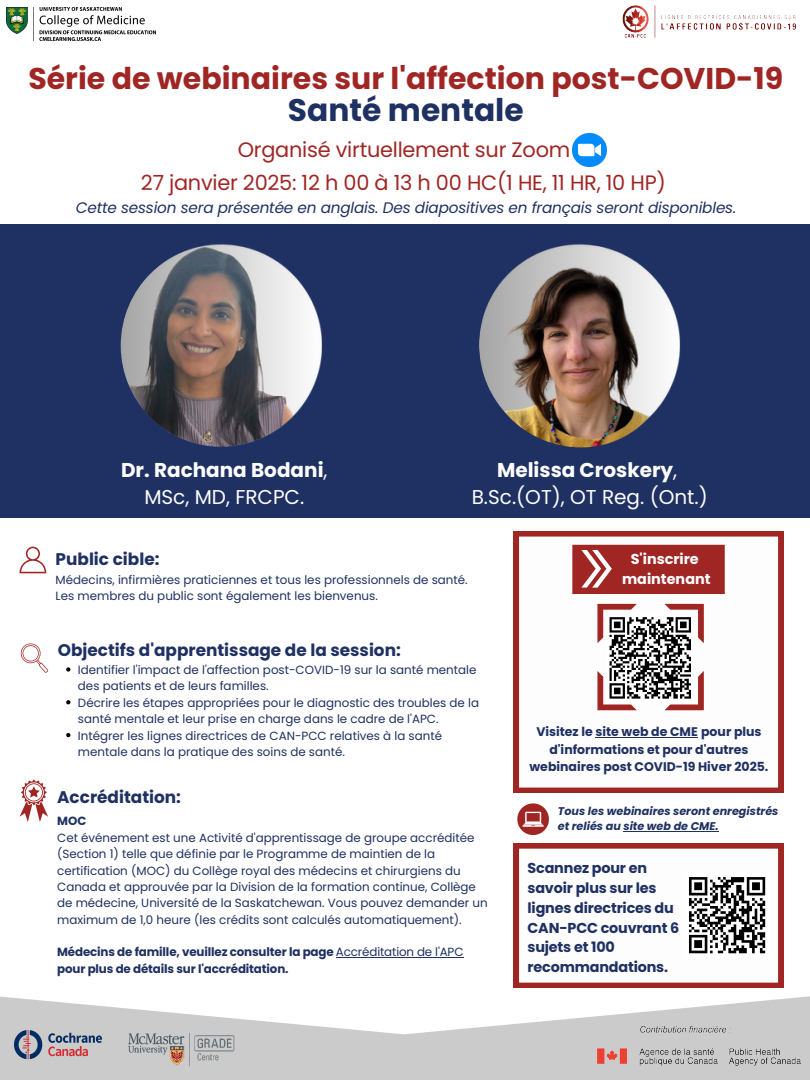
<style>
.page{position:relative;width:810px;height:1080px;background:#fff}
.page>*{position:absolute;margin:0;border:0;box-sizing:border-box;transform-origin:0 0}
.t1{font:700 31.25px "Poppins";color:#1f3162}
.t2{font:700 30px "Poppins";color:#a02624}
.t3{font:20.88px "Poppins";letter-spacing:-.01em;color:#a02624}
.t4{font:20px/27.6px "Poppins";color:#fdfdfd;text-align:center}
.t5{font:700 20px/27.6px "Poppins";color:#fdfdfd;text-align:center}
.t6{font:700 16.88px "Poppins";color:#1f3162}
.t7{font:italic 15.25px "Poppins";letter-spacing:-.01em;color:#1f3162}
.t8{font:700 14.38px/19.7px "Poppins";letter-spacing:-.01em;color:#1f3162}
.t9{font:700 14.38px/19.7px "Poppins";color:#fff;text-align:center}
.t10{font:700 12.5px/17.4px "Poppins";color:#1f3162;text-align:center}
.t11{font:11.88px/16.4px "Poppins";color:#1f3162}
.t12{font:700 11.88px/16.4px "Poppins";letter-spacing:-.01em;color:#1f3162}
.t13{font:italic 700 11.19px/15.5px "Poppins";color:#1f3162}
.s1{font-weight:400}
.s2{font-weight:700}
</style>
<div class="page">
<div style="left:0;top:224px;width:810px;height:294px;background:#1f3162"></div>
<svg style="left:0;top:996px;width:810px;height:84px;fill:#cbcbcb"></svg>
<img style="left:7px;top:7px;width:148px;height:33px">
<img style="left:573px;top:134px;width:33px;height:33px">
<svg style="left:20px;top:780px;width:28px;height:42px"></svg>
<svg style="left:20px;top:547px;width:26px;height:26px"></svg>
<svg style="left:20px;top:643px;width:28px;height:30px"></svg>
<img style="left:126px;top:1031px;width:111px;height:38px">
<img style="left:14px;top:1031px;width:88px;height:29px">
<svg style="left:66px;top:667px;width:4px;height:5px"></svg>
<svg style="left:66px;top:700px;width:4px;height:4px"></svg>
<svg style="left:66px;top:733px;width:4px;height:4px"></svg>
<hr style="left:336px;top:957px;width:127px;height:1px;background:#1f3162">
<img style="left:622px;top:5px;width:174px;height:33px">
<svg style="left:514px;top:531px;width:269px;height:262px"></svg>
<svg style="left:572px;top:545px;width:153px;height:49px;background:#af4947"></svg>
<svg style="left:517px;top:803px;width:32px;height:32px"></svg>
<svg style="left:597px;top:604px;width:107px;height:106px"></svg>
<svg style="left:514px;top:843px;width:269px;height:145px"></svg>
<div style="left:684px;top:872px;width:86px;height:87px;background:#fff"></div>
<svg style="left:689px;top:877px;width:77px;height:77px"></svg>
<hr style="left:623px;top:831px;width:96px;height:1px;background:#1f3162">
<hr style="left:596px;top:737px;width:74px;height:1px;background:#1f3162">
<svg style="left:670px;top:737px;width:28px;height:1px"></svg>
<div style="left:620px;top:547px;width:103px;height:47px;background:#a02624"></div>
<img style="left:597px;top:1026px;width:204px;height:39px">
<img style="left:121px;top:243px;width:205px;height:205px;border-radius:50%">
<img style="left:479px;top:242px;width:205px;height:205px;border-radius:50%">
<h4 class="t2" style="left:28px;top:57px;width:756px">Série de webinaires sur l'affection post-COVID-19</h4>
<h4 class="t1" style="left:288px;top:88px;width:237px">Santé mentale</h4>
<p class="t3" style="left:238px;top:135px;width:334px">Organisé virtuellement sur Zoom</p>
<p class="t3" style="left:141px;top:168px;width:527px">27 janvier 2025: 12 h 00 à 13 h 00 HC(1 HE, 11 HR, 10 HP)</p>
<p class="t7" style="left:76px;top:197px;width:662px">Cette session sera présentée en anglais. Des diapositives en français seront disponibles.</p>
<p class="t5" style="left:121px;top:456px;width:208px">Dr. Rachana Bodani<span class="s1">,<br>MSc, MD, FRCPC.</span></p>
<p class="t4" style="left:472px;top:456px;width:238px"><span class="s2">Melissa Croskery</span>,<br>B.Sc.(OT), OT Reg. (Ont.)</p>
<p class="t6" style="left:56px;top:548px;width:105px">Public cible:</p>
<p class="t11" style="left:56px;top:571px;width:414px">Médecins, infirmières praticiennes et tous les professionnels de santé.</p>
<p class="t11" style="left:56px;top:588px;width:324px">Les membres du public sont également les bienvenus.</p>
<p class="t6" style="left:58px;top:638px;width:345px">Objectifs d'apprentissage de la session:</p>
<p class="t11" style="left:78px;top:662px;width:400px">Identifier l'impact de l'affection post-COVID-19 sur la santé mentale des patients et de leurs familles.</p>
<h2 class="t11" style="left:78px;top:694px;width:403px">Décrire les étapes appropriées pour le diagnostic des troubles de la santé mentale et leur prise en charge dans le cadre de l'APC.</h2>
<h2 class="t11" style="left:78px;top:727px;width:366px">Intégrer les lignes directrices de CAN-PCC relatives à la santé mentale dans la pratique des soins de santé.</h2>
<h3 class="t6" style="left:57px;top:785px;width:125px">Accréditation:</h3>
<p class="t12" style="left:57px;top:813px;width:31px">MOC</p>
<p class="t11" style="left:57px;top:829px;width:432px">Cet événement est une Activité d'apprentissage de groupe accréditée (Section 1) telle que définie par le Programme de maintien de la certification (MOC) du Collège royal des médecins et chirurgiens du Canada et approuvée par la Division de la formation continue, Collège de médecine, Université de la Saskatchewan. Vous pouvez demander un maximum de 1,0 heure (les crédits sont calculés automatiquement).</p>
<p class="t12" style="left:57px;top:944px;width:408px">Médecins de famille, veuillez consulter la page <span class="s1">Accréditation de l'APC </span>pour plus de détails sur l'accréditation.</p>
<p class="t9" style="left:622px;top:549px;width:90px">S'inscrire maintenant</p>
<h3 class="t10" style="left:529px;top:723px;width:240px">Visitez le site web de CME pour plus d'informations et pour d'autres webinaires post COVID-19 Hiver 2025.</h3>
<p class="t13" style="left:558px;top:803px;width:222px">Tous les webinaires seront enregistrés et reliés au site web de CME.</p>
<p class="t8" style="left:528px;top:859px;width:153px">Scannez pour en savoir plus sur les lignes directrices du<br>CAN-PCC couvrant 6 sujets et 100 recommandations.</p>
</div>
